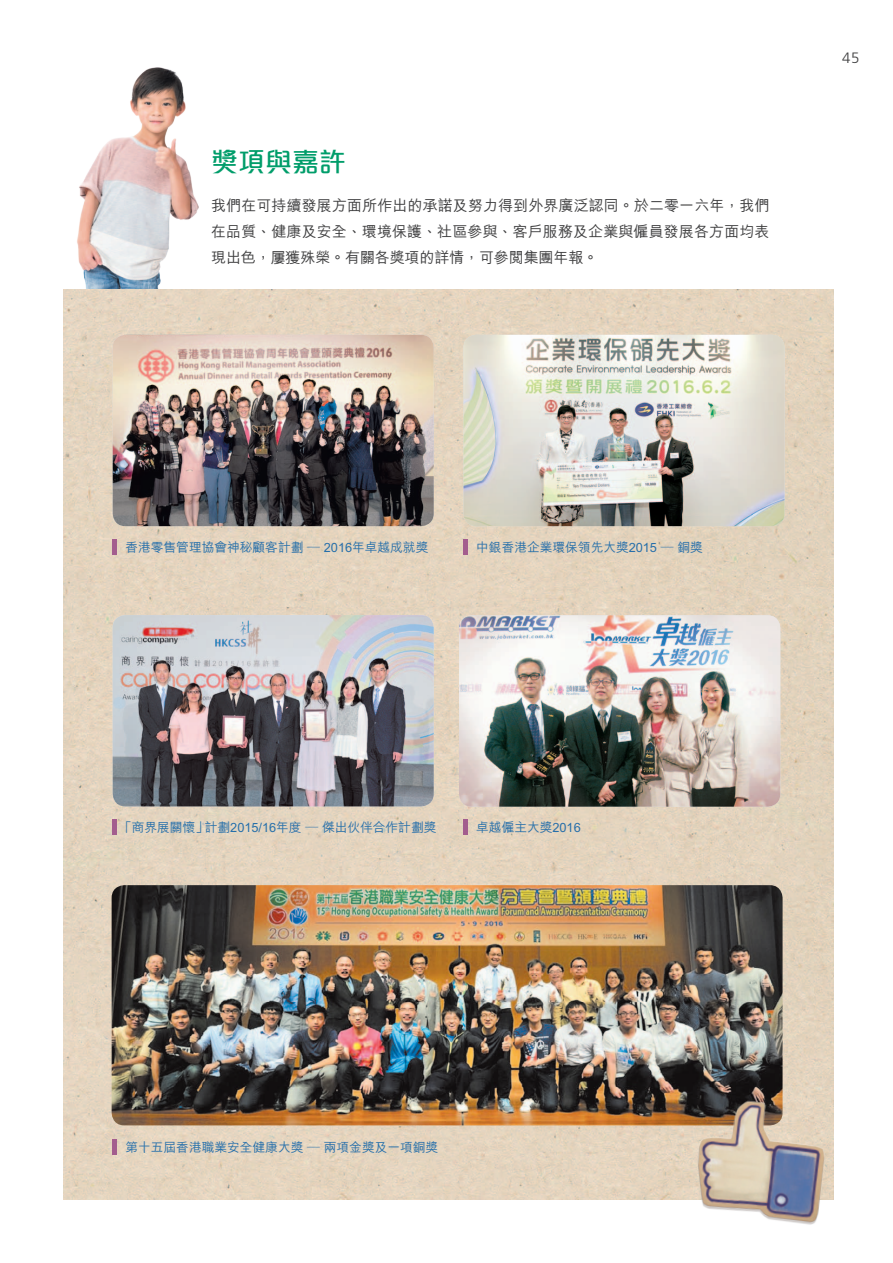
<style>
.page{position:relative;width:893px;height:1263px;background:#fff}
.page>*{position:absolute;margin:0;border:0;box-sizing:border-box;transform-origin:0 0}
.Chi_Main_Head{font:500 27px "M Elle HK";color:#009d6a}
.Chi_Bodytext{font:500 15px/26.2px "M Hei HK";letter-spacing:.01em;color:#3e3e3f;text-align:justify}
.t1{font:300 15px "Frutiger LT Std";color:#3e3e3f}
.t2{font:500 12.75px "M Hei HK";letter-spacing:-.005em;color:#266faa}
</style>
<div class="page">
<img style="left:64px;top:290px;width:769px;height:909px">
<img style="left:77px;top:67px;width:122px;height:221px">
<img style="left:463px;top:335px;width:321px;height:191px">
<img style="left:113px;top:615px;width:321px;height:191px">
<img style="left:112px;top:885px;width:671px;height:240px">
<img style="left:673px;top:1079px;width:161px;height:146px">
<img style="left:113px;top:335px;width:321px;height:191px">
<img style="left:459px;top:615px;width:321px;height:192px">
<hr style="left:113px;top:539px;width:4px;height:16px;background:#a35d8e">
<hr style="left:113px;top:819px;width:4px;height:16px;background:#a35d8e">
<hr style="left:113px;top:1139px;width:4px;height:15px;background:#a35d8e">
<div style="left:463px;top:539px;width:5px;height:16px;background:#a35d8e"></div>
<div style="left:463px;top:819px;width:5px;height:16px;background:#a35d8e"></div>
<p class="Chi_Main_Head" style="left:211px;top:148px;width:136px">獎項與嘉許</p>
<p class="Chi_Bodytext" style="left:211px;top:191px;width:560px">我們在可持續發展方面所作出的承諾及努力得到外界廣泛認同。於二零一六年，我們在品質、健康及安全、環境保護、社區參與、客戶服務及企業與僱員發展各方面均表現出色，屢獲殊榮。有關各獎項的詳情，可參閱集團年報。</p>
<p class="t1" style="left:842px;top:50px;width:19px">45</p>
<p class="t2" style="left:125px;top:538px;width:304px">香港零售管理協會神秘顧客計劃 — 2016年卓越成就獎</p>
<p class="t2" style="left:476px;top:538px;width:228px">中銀香港企業環保領先大獎2015 — 銅獎</p>
<p class="t2" style="left:119px;top:818px;width:319px">「商界展關懷」計劃2015/16年度 — 傑出伙伴合作計劃獎</p>
<p class="t2" style="left:476px;top:818px;width:106px">卓越僱主大獎2016</p>
<p class="t2" style="left:125px;top:1137px;width:314px">第十五屆香港職業安全健康大獎 — 兩項金獎及一項銅獎</p>
</div>
